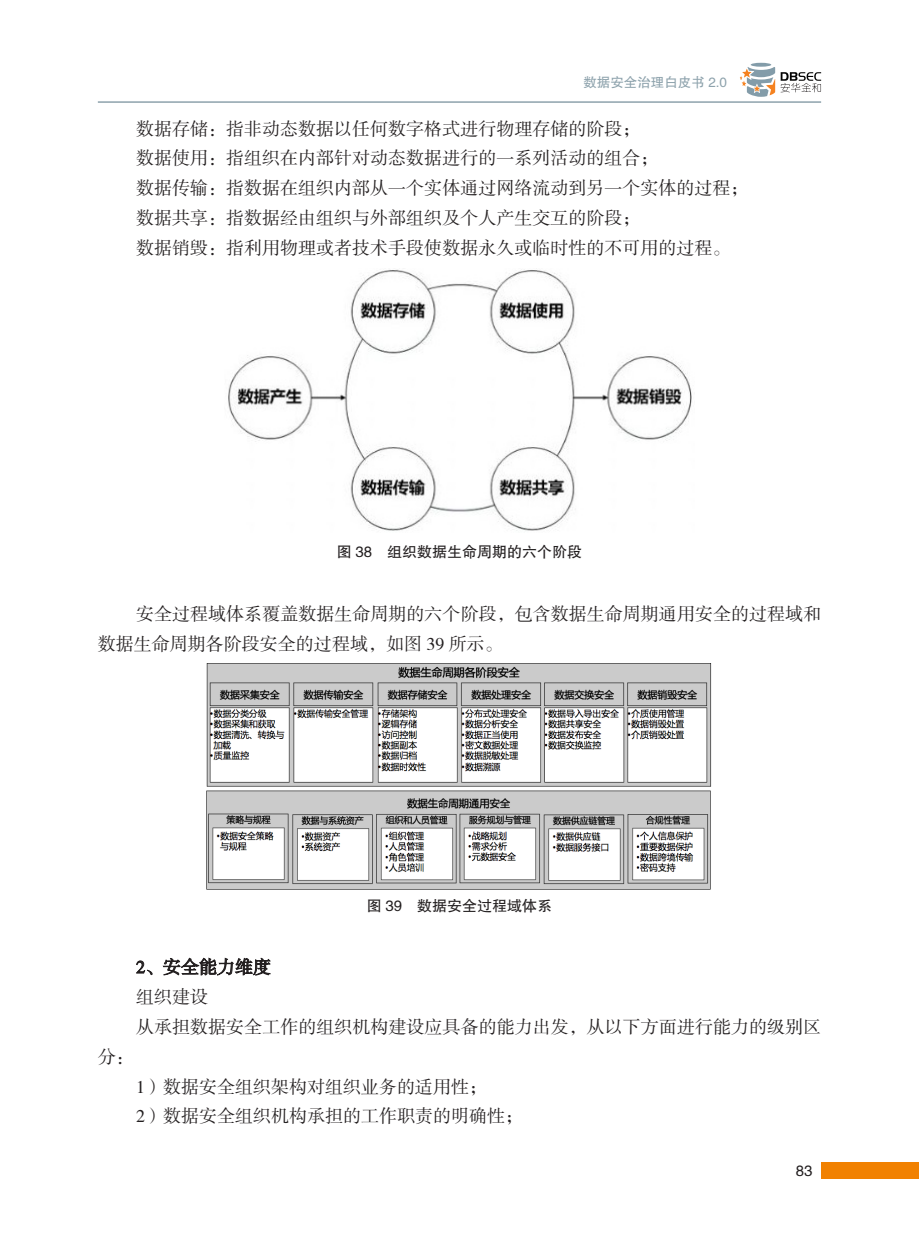
<style>
.page{position:relative;width:919px;height:1238px;background:#fff}
.page>*{position:absolute;margin:0;border:0;box-sizing:border-box;transform-origin:0 0}
.t1{font:18px/29.8px "FZSSK GBK1 0";color:#231f20}
.t2{font:15px "FZHTK GBK1 0";color:#231f20}
.t3{font:13.5px "FZHTK GBK1 0";color:#8da2ac}
</style>
<div class="page">
<hr style="left:98px;top:101px;width:723px;height:2px;background:#8da2ac">
<div style="left:820px;top:1162px;width:98px;height:16px;background:#f18101"></div>
<svg style="left:750px;top:63px;width:21px;height:4px"></svg>
<svg style="left:740px;top:67px;width:81px;height:30px"></svg>
<img style="left:228px;top:269px;width:464px;height:262px">
<img style="left:207px;top:664px;width:505px;height:225px">
<svg style="left:136px;top:960px;width:16px;height:14px"></svg>
<svg style="left:163px;top:958px;width:107px;height:17px"></svg>
<p class="t3" style="left:583px;top:75px;width:145px">数据安全治理白皮书 2.0</p>
<p class="t1" style="left:136px;top:114px;width:614px">数据存储：指非动态数据以任何数字格式进行物理存储的阶段；<br>数据使用：指组织在内部针对动态数据进行的一系列活动的组合；<br>数据传输：指数据在组织内部从一个实体通过网络流动到另一个实体的过程；数据共享：指数据经由组织与外部组织及个人产生交互的阶段；<br>数据销毁：指利用物理或者技术手段使数据永久或临时性的不可用的过程。</p>
<p class="t2" style="left:337px;top:544px;width:247px">图 38 组织数据生命周期的六个阶段</p>
<p class="t1" style="left:98px;top:599px;width:724px;text-indent:38px">安全过程域体系覆盖数据生命周期的六个阶段，包含数据生命周期通用安全的过程域和数据生命周期各阶段安全的过程域，如图 39 所示。</p>
<p class="t2" style="left:367px;top:897px;width:187px">图 39 数据安全过程域体系</p>
<p class="t1" style="left:98px;top:1042px;width:37px">分：</p>
<p class="t1" style="left:136px;top:952px;width:686px">2、安全能力维度<br>组织建设<br>从承担数据安全工作的组织机构建设应具备的能力出发，从以下方面进行能力的级别区</p>
<p class="t1" style="left:136px;top:1072px;width:388px">1）数据安全组织架构对组织业务的适用性；<br>2）数据安全组织机构承担的工作职责的明确性；</p>
<p class="t2" style="left:795px;top:1162px;width:18px">83</p>
</div>
